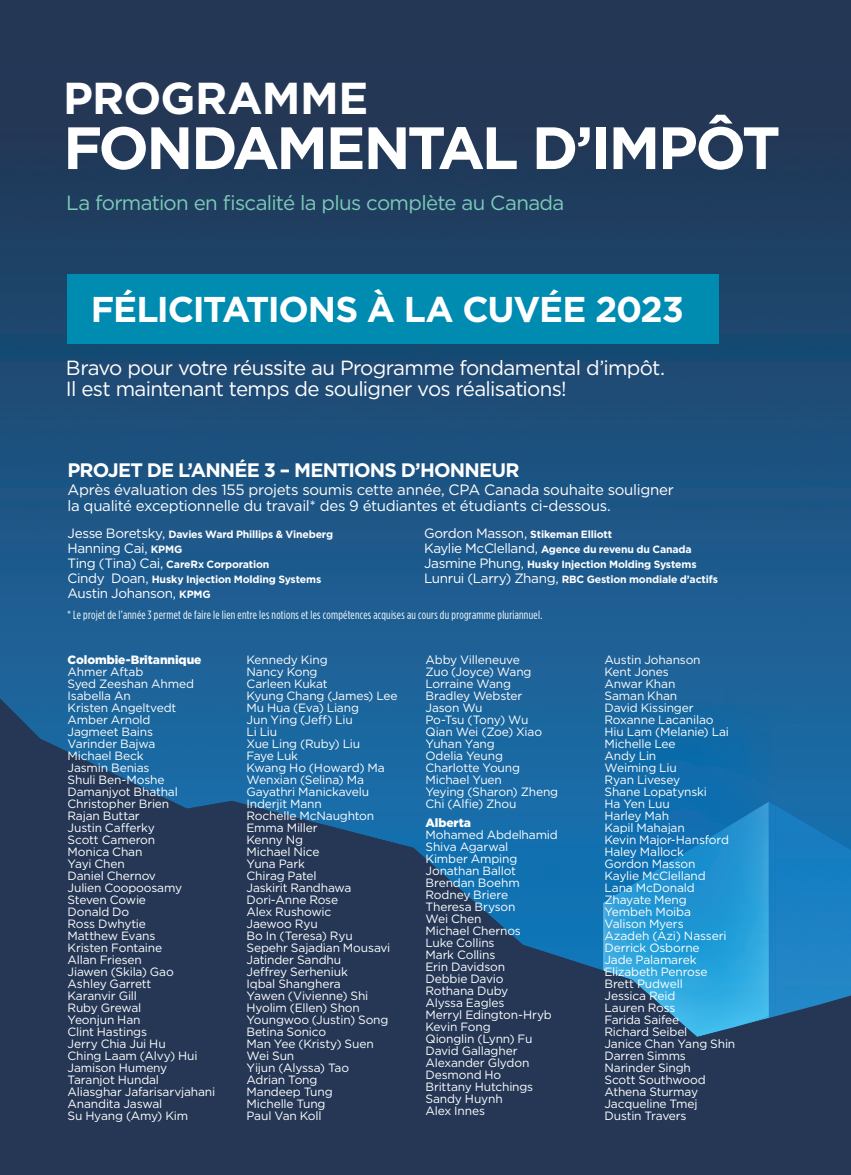
<style>
.page{position:relative;width:851px;height:1175px;background:#fff}
.page>*{position:absolute;margin:0;border:0;box-sizing:border-box;transform-origin:0 0}
.t1{font:700 59.55px "Gotham";letter-spacing:-.05em;color:#fff}
.t2{font:700 44.7px "Gotham";letter-spacing:-.015em;color:#fff}
.t3{font:700 35.85px "Gotham";letter-spacing:-.035em;color:#fff}
.t4{font:20.55px/21.9px "Gotham";letter-spacing:-.035em;color:#fff}
.t5{font:20.55px "Gotham";letter-spacing:-.035em;color:#7dcbb8}
.t6{font:700 19.5px "Gotham";letter-spacing:-.045em;color:#fff}
.t7{font:15px/16.5px "Gotham";letter-spacing:-.02em;color:#fff}
.t8{font:13.5px "Gotham";letter-spacing:-.03em;color:#fff}
.t9{font:12px/12px "Gotham";letter-spacing:-.015em;color:#fff}
.t10{font:12px "Gotham Condensed";letter-spacing:.025em;color:#fff}
.t11{font:900 12px "Gotham";letter-spacing:-.005em;color:#fff}
.t12{font:700 10.5px/15px "Gotham";letter-spacing:-.015em;color:#fff}
.s1{font-weight:400;font-size:13.5px}
.s2{font-weight:700;font-size:10.5px}
</style>
<div class="page">
<img style="left:0;top:0;width:850px;height:675px">
<svg style="left:0;top:676px;width:850px;height:498px;fill:#253755"></svg>
<div style="left:68px;top:275px;width:651px;height:69px;background:#008bb1"></div>
<img style="left:604px;top:698px;width:171px;height:103px">
<img style="left:604px;top:801px;width:164px;height:236px">
<img style="left:768px;top:801px;width:7px;height:215px">
<img style="left:605px;top:971px;width:127px;height:66px">
<h2 class="t2" style="left:63px;top:82px;width:307px">PROGRAMME</h2>
<h1 class="t1" style="left:63px;top:127px;width:718px">FONDAMENTAL D’IMPÔT</h1>
<h3 class="t5" style="left:66px;top:196px;width:499px">La formation en fiscalité la plus complète au Canada</h3>
<h3 class="t3" style="left:91px;top:297px;width:595px">FÉLICITATIONS À LA CUVÉE 2023</h3>
<h3 class="t4" style="left:66px;top:358px;width:600px">Bravo pour votre réussite au Programme fondamental d’impôt.<br>Il est maintenant temps de souligner vos réalisations!</h3>
<h3 class="t6" style="left:67px;top:463px;width:453px">PROJET DE L’ANNÉE 3 – MENTIONS D’HONNEUR</h3>
<p class="t7" style="left:67px;top:482px;width:607px">Après évaluation des 155 projets soumis cette année, CPA Canada souhaite souligner la qualité exceptionnelle du travail* des 9 étudiantes et étudiants ci-dessous.</p>
<p class="t12" style="left:67px;top:527px;width:267px"><span class="s1">Jesse Boretsky,</span> Davies Ward Phillips &amp; Vineberg</p>
<p class="t8" style="left:67px;top:543px;width:116px">Hanning Cai, <span class="s2">KPMG</span></p>
<p class="t12" style="left:67px;top:557px;width:255px"><span class="s1">Ting (Tina) Cai,</span> CareRx Corporation<br><span class="s1">Cindy Doan,</span> Husky Injection Molding Systems</p>
<p class="t8" style="left:67px;top:588px;width:145px">Austin Johanson, <span class="s2">KPMG</span></p>
<p class="t12" style="left:424px;top:527px;width:295px"><span class="s1">Gordon Masson,</span> Stikeman Elliott<br><span class="s1">Kaylie McClelland,</span> Agence du revenu du Canada <span class="s1">Jasmine Phung,</span> Husky Injection Molding Systems <span class="s1">Lunrui (Larry) Zhang,</span> RBC Gestion mondiale d’actifs</p>
<p class="t10" style="left:67px;top:609px;width:476px">* Le projet de l’année 3 permet de faire le lien entre les notions et les compétences acquises au cours du programme pluriannuel.</p>
<p class="t11" style="left:68px;top:655px;width:135px">Colombie-Britannique</p>
<p class="t9" style="left:68px;top:667px;width:149px">Ahmer Aftab<br>Syed Zeeshan Ahmed<br>Isabella An<br>Kristen Angeltvedt<br>Amber Arnold<br>Jagmeet Bains<br>Varinder Bajwa<br>Michael Beck<br>Jasmin Benias<br>Shuli Ben-Moshe<br>Damanjyot Bhathal<br>Christopher Brien<br>Rajan Buttar<br>Justin Cafferky<br>Scott Cameron<br>Monica Chan<br>Yayi Chen<br>Daniel Chernov<br>Julien Coopoosamy<br>Steven Cowie<br>Donald Do<br>Ross Dwhytie<br>Matthew Evans<br>Kristen Fontaine<br>Allan Friesen<br>Jiawen (Skila) Gao<br>Ashley Garrett<br>Karanvir Gill<br>Ruby Grewal<br>Yeonjun Han<br>Clint Hastings<br>Jerry Chia Jui Hu<br>Ching Laam (Alvy) Hui<br>Jamison Humeny<br>Taranjot Hundal<br>Aliasghar Jafarisarvjahani<br>Anandita Jaswal<br>Su Hyang (Amy) Kim</p>
<p class="t9" style="left:246px;top:655px;width:153px">Kennedy King<br>Nancy Kong<br>Carleen Kukat<br>Kyung Chang (James) Lee<br>Mu Hua (Eva) Liang<br>Jun Ying (Jeff) Liu<br>Li Liu<br>Xue Ling (Ruby) Liu<br>Faye Luk<br>Kwang Ho (Howard) Ma<br>Wenxian (Selina) Ma<br>Gayathri Manickavelu<br>Inderjit Mann<br>Rochelle McNaughton<br>Emma Miller<br>Kenny Ng<br>Michael Nice<br>Yuna Park<br>Chirag Patel<br>Jaskirit Randhawa<br>Dori-Anne Rose<br>Alex Rushowic<br>Jaewoo Ryu<br>Bo In (Teresa) Ryu<br>Sepehr Sajadian Mousavi<br>Jatinder Sandhu<br>Jeffrey Serheniuk<br>Iqbal Shanghera<br>Yawen (Vivienne) Shi<br>Hyolim (Ellen) Shon<br>Youngwoo (Justin) Song<br>Betina Sonico<br>Man Yee (Kristy) Suen<br>Wei Sun<br>Yijun (Alyssa) Tao<br>Adrian Tong<br>Mandeep Tung<br>Michelle Tung<br>Paul Van Koll</p>
<p class="t9" style="left:425px;top:655px;width:134px">Abby Villeneuve<br>Zuo (Joyce) Wang<br>Lorraine Wang<br>Bradley Webster<br>Jason Wu<br>Po-Tsu (Tony) Wu<br>Qian Wei (Zoe) Xiao<br>Yuhan Yang<br>Odelia Yeung<br>Charlotte Young<br>Michael Yuen<br>Yeying (Sharon) Zheng<br>Chi (Alfie) Zhou</p>
<p class="t11" style="left:425px;top:818px;width:47px">Alberta</p>
<p class="t9" style="left:425px;top:829px;width:134px">Mohamed Abdelhamid<br>Shiva Agarwal<br>Kimber Amping<br>Jonathan Ballot<br>Brendan Boehm<br>Rodney Briere<br>Theresa Bryson<br>Wei Chen<br>Michael Chernos<br>Luke Collins<br>Mark Collins<br>Erin Davidson<br>Debbie Davio<br>Rothana Duby<br>Alyssa Eagles<br>Merryl Edington-Hryb<br>Kevin Fong<br>Qionglin (Lynn) Fu<br>David Gallagher<br>Alexander Glydon<br>Desmond Ho<br>Brittany Hutchings<br>Sandy Huynh<br>Alex Innes</p>
<p class="t9" style="left:604px;top:655px;width:132px">Austin Johanson<br>Kent Jones<br>Anwar Khan<br>Saman Khan<br>David Kissinger<br>Roxanne Lacanilao<br>Hiu Lam (Melanie) Lai<br>Michelle Lee<br>Andy Lin<br>Weiming Liu<br>Ryan Livesey<br>Shane Lopatynski<br>Ha Yen Luu<br>Harley Mah<br>Kapil Mahajan<br>Kevin Major-Hansford<br>Haley Mallock<br>Gordon Masson<br>Kaylie McClelland<br>Lana McDonald<br>Zhayate Meng<br>Yembeh Moiba<br>Valison Myers<br>Azadeh (Azi) Nasseri<br>Derrick Osborne<br>Jade Palamarek<br>Elizabeth Penrose<br>Brett Pudwell<br>Jessica Reid<br>Lauren Ross<br>Farida Saifee<br>Richard Seibel<br>Janice Chan Yang Shin<br>Darren Simms<br>Narinder Singh<br>Scott Southwood<br>Athena Sturmay<br>Jacqueline Tmej<br>Dustin Travers</p>
</div>
